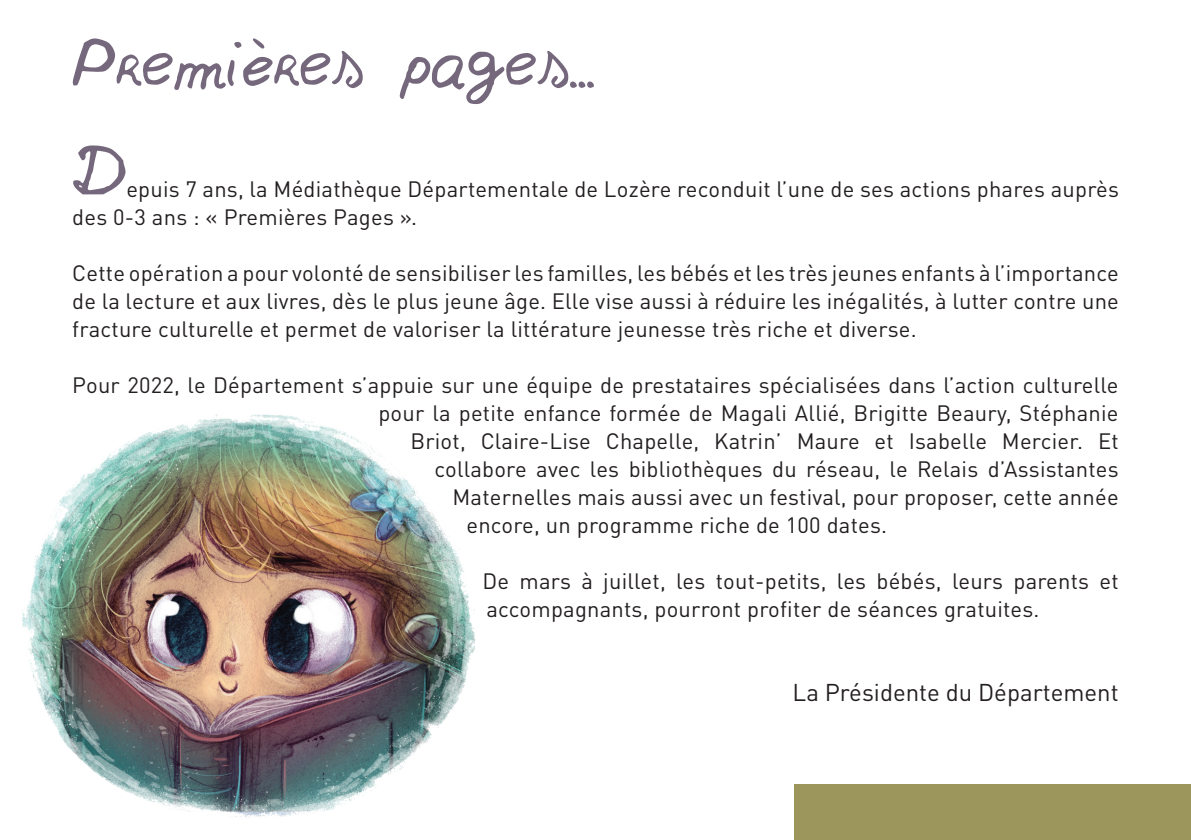
<style>
.page{position:relative;width:1191px;height:840px;background:#fff}
.page>*{position:absolute;margin:0;border:0;box-sizing:border-box;transform-origin:0 0}
.t1{font:84px "Nowherebound";color:#75687c}
.t2{font:24px "DINOT";color:#231f20}
.t3{font:22px/28px "DINOT";letter-spacing:.01em;color:#231f20}
</style>
<div class="page">
<div style="left:794px;top:784px;width:397px;height:55px;background:#9c965c"></div>
<img style="left:22px;top:414px;width:453px;height:404px">
<p class="t1" style="left:72px;top:23px;width:524px">Premières pages...</p>
<p class="t1" style="left:72px;top:130px;width:56px">D</p>
<p class="t3" style="left:72px;top:174px;width:1048px;text-indent:54px">epuis 7 ans, la Médiathèque Départementale de Lozère reconduit l’une de ses actions phares auprès des 0-3 ans : « Premières Pages ».</p>
<p class="t3" style="left:72px;top:258px;width:1048px;text-align:justify">Cette opération a pour volonté de sensibiliser les familles, les bébés et les très jeunes enfants à l’importance de la lecture et aux livres, dès le plus jeune âge. Elle vise aussi à réduire les inégalités, à lutter contre une fracture culturelle et permet de valoriser la littérature jeunesse très riche et diverse.</p>
<p class="t3" style="left:72px;top:370px;width:1047px">Pour 2022, le Département s’appuie sur une équipe de prestataires spécialisées dans l’action culturelle</p>
<p class="t3" style="left:378px;top:398px;width:741px">pour la petite enfance formée de Magali Allié, Brigitte Beaury, Stéphanie</p>
<p class="t3" style="left:410px;top:426px;width:710px">Briot, Claire-Lise Chapelle, Katrin’ Maure et Isabelle Mercier. Et</p>
<p class="t3" style="left:434px;top:454px;width:686px">collabore avec les bibliothèques du réseau, le Relais d’Assistantes</p>
<p class="t3" style="left:452px;top:482px;width:668px">Maternelles mais aussi avec un festival, pour proposer, cette année</p>
<p class="t3" style="left:466px;top:510px;width:422px">encore, un programme riche de 100 dates.</p>
<p class="t3" style="left:482px;top:566px;width:637px">De mars à juillet, les tout-petits, les bébés, leurs parents et accompagnants, pourront profiter de séances gratuites.</p>
<p class="t2" style="left:792px;top:677px;width:327px">La Présidente du Département</p>
</div>
